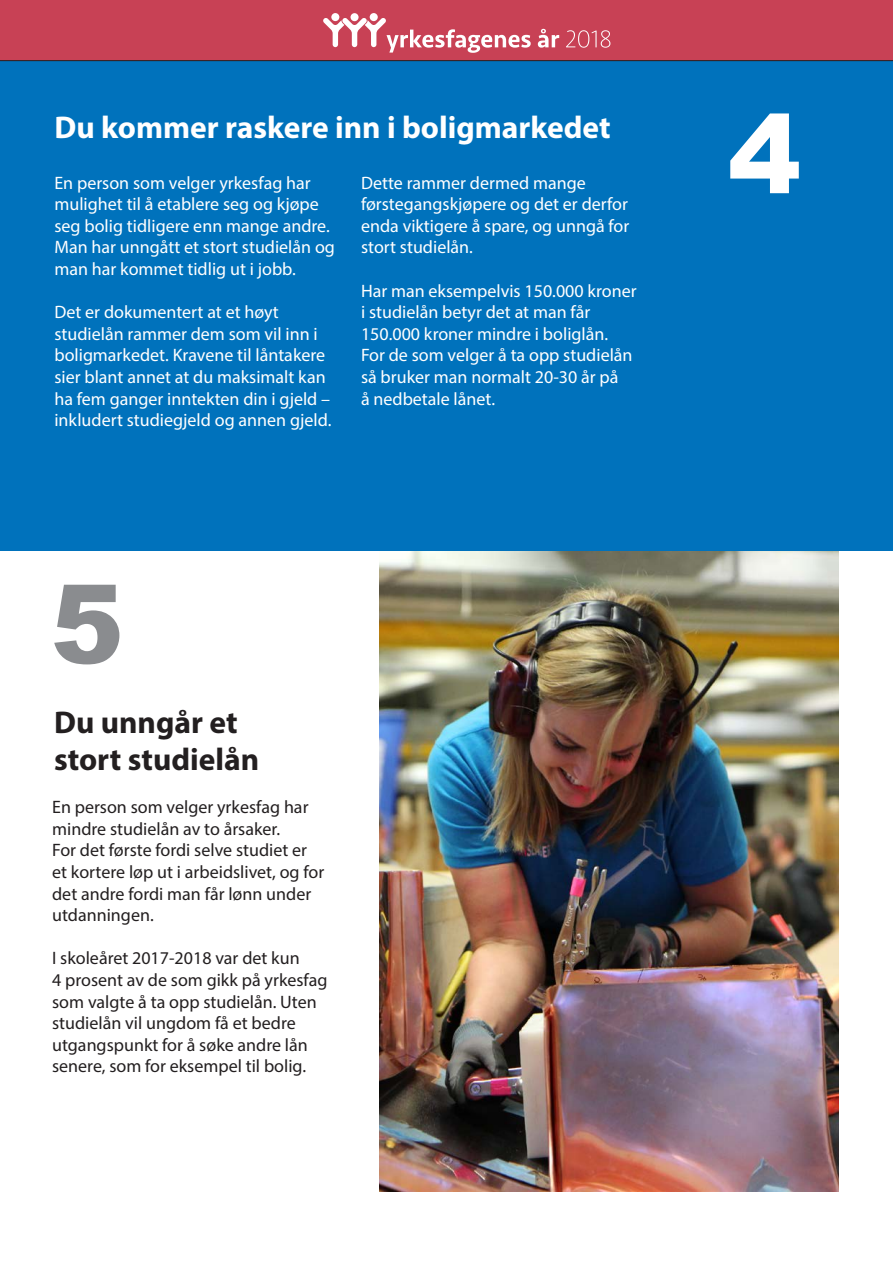
<style>
.page{position:relative;width:893px;height:1263px;background:#fff}
.page>*{position:absolute;margin:0;border:0;box-sizing:border-box;transform-origin:0 0}
.Head_1{font:900 109.5px "Arial";color:#fff}
.Head_1-2{font:900 109.5px "Arial";color:#8a8c8f}
.t1{font:700 31.5px "Myriad Pro";color:#fff}
.t2{font:700 31.5px "Myriad Pro";color:#231f20}
.t3{font:18px/21.6px "Myriad Pro";color:#fff}
.t4{font:18px/21.6px "Myriad Pro";color:#231f20}
</style>
<div class="page">
<img style="left:380px;top:551px;width:459px;height:640px">
<div style="left:0;top:55px;width:893px;height:496px;background:#0072bc"></div>
<div style="left:0;top:0;width:893px;height:61px;background:#c84155"></div>
<svg style="left:538px;top:29px;width:21px;height:19px"></svg>
<svg style="left:566px;top:30px;width:44px;height:18px"></svg>
<div style="left:370px;top:13px;width:8px;height:8px;background:#fff;border-radius:50%"></div>
<div style="left:331px;top:13px;width:8px;height:8px;background:#fff;border-radius:50%"></div>
<div style="left:350px;top:13px;width:9px;height:8px;background:#fff;border-radius:50%"></div>
<svg style="left:323px;top:18px;width:208px;height:35px"></svg>
<p class="t1" style="left:54px;top:107px;width:558px">Du kommer raskere inn i boligmarkedet</p>
<p class="t3" style="left:54px;top:171px;width:282px">En person som velger yrkesfag har mulighet til å etablere seg og kjøpe seg bolig tidligere enn mange andre.<br>Man har unngått et stort studielån og man har kommet tidlig ut i jobb.</p>
<p class="t3" style="left:54px;top:301px;width:279px">Det er dokumentert at et høyt studielån rammer dem som vil inn i boligmarkedet. Kravene til låntakere sier blant annet at du maksimalt kan ha fem ganger inntekten din i gjeld – inkludert studiegjeld og annen gjeld.</p>
<p class="t3" style="left:361px;top:171px;width:270px">Dette rammer dermed mange førstegangskjøpere og det er derfor enda viktigere å spare, og unngå for stort studielån.</p>
<p class="t3" style="left:361px;top:279px;width:277px">Har man eksempelvis 150.000 kroner i studielån betyr det at man får<br>150.000 kroner mindre i boliglån.<br>For de som velger å ta opp studielån så bruker man normalt 20-30 år på<br>å nedbetale lånet.</p>
<p class="Head_1-2" style="left:51px;top:544px;width:75px">5</p>
<p class="t2" style="left:54px;top:701px;width:185px">Du unngår et</p>
<p class="t2" style="left:54px;top:739px;width:207px">stort studielån</p>
<p class="t4" style="left:52px;top:796px;width:274px">En person som velger yrkesfag har mindre studielån av to årsaker.<br>For det første fordi selve studiet er et kortere løp ut i arbeidslivet, og for det andre fordi man får lønn under utdanningen.</p>
<p class="t4" style="left:52px;top:947px;width:277px">I skoleåret 2017-2018 var det kun<br>4 prosent av de som gikk på yrkesfag som valgte å ta opp studielån. Uten studielån vil ungdom få et bedre utgangspunkt for å søke andre lån senere, som for eksempel til bolig.</p>
<p class="Head_1" style="left:728px;top:75px;width:75px">4</p>
</div>
